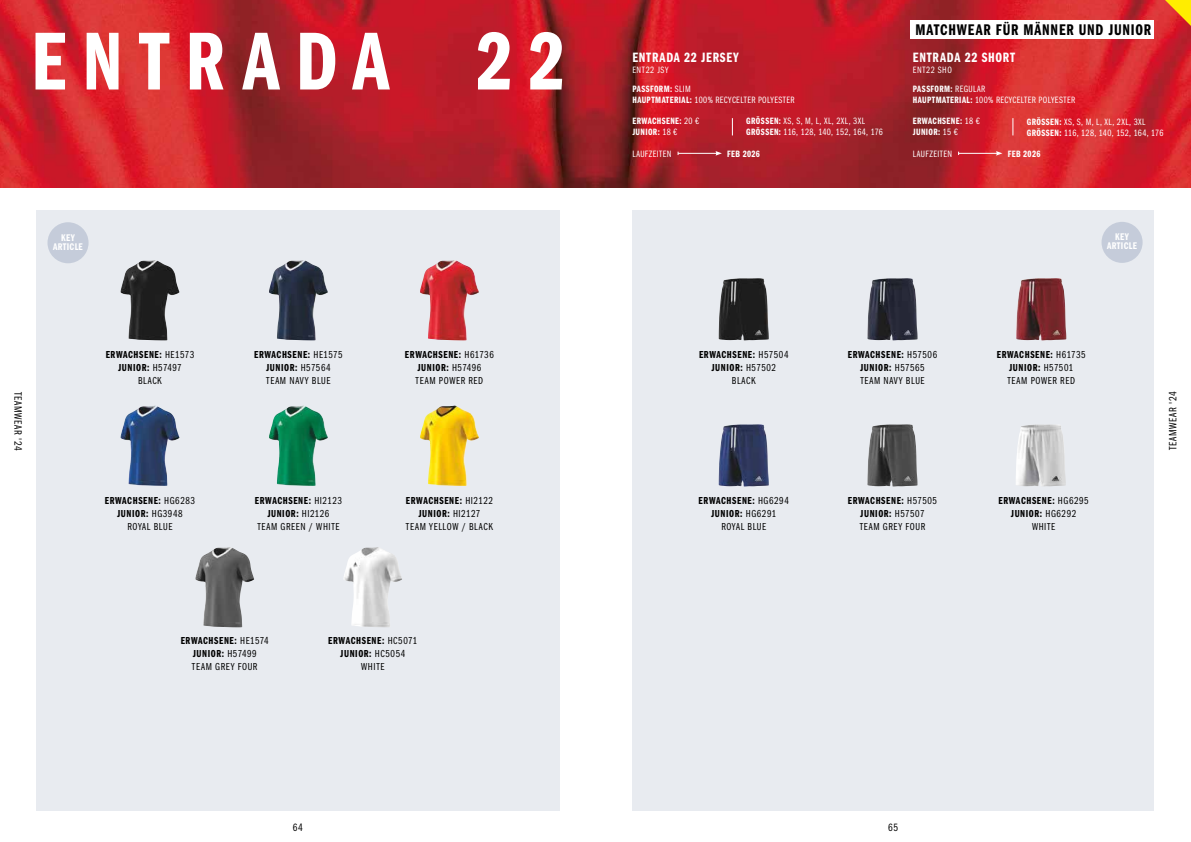
<style>
.page{position:relative;width:1191px;height:842px;background:#fff}
.page>*{position:absolute;margin:0;border:0;box-sizing:border-box;transform-origin:0 0}
.t1{font:85px "Franklin Gothic LT Pro Dm Cm";letter-spacing:.19em;color:#fff}
.t2{font:16px "Franklin Gothic LT Pro Dm Cm";letter-spacing:.05em;color:#000}
.t3{font:14px "Franklin Gothic LT Pro Dm Cm";letter-spacing:.055em;color:#fff}
.t4{font:11px "Franklin Gothic LT Pro Bk Cm";letter-spacing:.06em;color:#000}
.t5{font:10.5px/13px "Franklin Gothic LT Pro Dm Cm";letter-spacing:.055em;color:#000;text-align:center}
.t6{font:10.5px "Franklin Gothic LT Pro Bk Cm";letter-spacing:.065em;color:#000}
.t7{font:10px/9.1px "Franklin Gothic LT Pro Dm Cm";letter-spacing:.03em;color:#fff;text-align:center}
.t8{font:9.5px/11px "Franklin Gothic LT Pro Bk Cm";letter-spacing:.05em;color:#fff}
.t9{font:9.5px/11px "Franklin Gothic LT Pro Dm Cm";letter-spacing:.04em;color:#fff}
.t10{font:9.5px "Franklin Gothic LT Pro Bk Cm";letter-spacing:.07em;color:#fff}
.s1{font-family:"Franklin Gothic LT Pro Bk Cm"}
.s2{font-family:"Franklin Gothic LT Pro Dm Cm"}
</style>
<div class="page">
<img style="left:0;top:0;width:1191px;height:187px">
<div style="left:36px;top:210px;width:523px;height:601px;background:#e8ebf0"></div>
<div style="left:632px;top:210px;width:522px;height:601px;background:#e8ebf0"></div>
<div style="left:1101px;top:222px;width:41px;height:41px;background:#c5ccda;border-radius:50%"></div>
<div style="left:47px;top:222px;width:42px;height:41px;background:#c5ccda;border-radius:50%"></div>
<img style="left:121px;top:406px;width:58px;height:80px">
<img style="left:121px;top:260px;width:58px;height:80px">
<img style="left:420px;top:406px;width:59px;height:80px">
<img style="left:420px;top:260px;width:59px;height:80px">
<img style="left:195px;top:547px;width:59px;height:80px">
<img style="left:269px;top:406px;width:59px;height:80px">
<img style="left:269px;top:260px;width:59px;height:80px">
<img style="left:718px;top:278px;width:51px;height:62px">
<img style="left:867px;top:278px;width:50px;height:62px">
<img style="left:718px;top:424px;width:51px;height:62px">
<img style="left:867px;top:424px;width:50px;height:62px">
<img style="left:1016px;top:278px;width:50px;height:62px">
<img style="left:1016px;top:424px;width:49px;height:62px">
<img style="left:344px;top:547px;width:58px;height:80px">
<svg style="left:1165px;top:0;width:26px;height:26px"></svg>
<hr style="left:678px;top:153px;width:39px;height:1px;background:#fff">
<svg style="left:715px;top:151px;width:7px;height:5px"></svg>
<hr style="left:958px;top:153px;width:39px;height:1px;background:#fff">
<svg style="left:996px;top:151px;width:6px;height:5px"></svg>
<svg style="left:732px;top:118px;width:1px;height:17px"></svg>
<svg style="left:1012px;top:118px;width:1px;height:17px"></svg>
<div style="left:910px;top:20px;width:244px;height:19px;background:#fff"></div>
<h1 class="t1" style="left:31px;top:15px;width:534px">ENTRADA 22</h1>
<p class="t7" style="left:53px;top:233px;width:31px">KEY<br>ARTICLE</p>
<p class="t4" style="left:24px;top:392px;width:60px;rotate:90deg">TEAMWEAR '24</p>
<p class="t5" style="left:106px;top:348px;width:90px">ERWACHSENE: <span class="s1">HE1573<br></span>JUNIOR: <span class="s1">H57497</span></p>
<p class="t6" style="left:138px;top:375px;width:25px">BLACK</p>
<p class="t5" style="left:105px;top:494px;width:92px">ERWACHSENE: <span class="s1">HG6283<br></span>JUNIOR: <span class="s1">HG3948</span></p>
<p class="t6" style="left:127px;top:521px;width:46px">ROYAL BLUE</p>
<p class="t5" style="left:254px;top:348px;width:90px">ERWACHSENE: <span class="s1">HE1575<br></span>JUNIOR: <span class="s1">H57564</span></p>
<p class="t6" style="left:266px;top:375px;width:66px">TEAM NAVY BLUE</p>
<p class="t5" style="left:255px;top:494px;width:88px">ERWACHSENE: <span class="s1">HI2123<br></span>JUNIOR: <span class="s1">HI2126</span></p>
<p class="t6" style="left:257px;top:521px;width:84px">TEAM GREEN / WHITE</p>
<p class="t5" style="left:405px;top:348px;width:90px">ERWACHSENE: <span class="s1">H61736<br></span>JUNIOR: <span class="s1">H57496</span></p>
<p class="t6" style="left:415px;top:374px;width:69px">TEAM POWER RED</p>
<p class="t5" style="left:406px;top:494px;width:88px">ERWACHSENE: <span class="s1">HI2122<br></span>JUNIOR: <span class="s1">HI2127</span></p>
<p class="t6" style="left:406px;top:521px;width:88px">TEAM YELLOW / BLACK</p>
<p class="t5" style="left:181px;top:634px;width:89px">ERWACHSENE: <span class="s1">HE1574<br></span>JUNIOR: <span class="s1">H57499</span></p>
<p class="t6" style="left:192px;top:661px;width:67px">TEAM GREY FOUR</p>
<p class="t5" style="left:328px;top:634px;width:91px">ERWACHSENE: <span class="s1">HC5071<br></span>JUNIOR: <span class="s1">HC5054</span></p>
<p class="t6" style="left:361px;top:661px;width:25px">WHITE</p>
<h3 class="t3" style="left:632px;top:50px;width:108px">ENTRADA 22 JERSEY</h3>
<p class="t10" style="left:632px;top:65px;width:38px">ENT22 JSY</p>
<p class="t9" style="left:632px;top:84px;width:60px">PASSFORM: <span class="s1">SLIM</span></p>
<p class="t8" style="left:632px;top:95px;width:164px"><span class="s2">HAUPTMATERIAL:</span> 100% RECYCELTER POLYESTER</p>
<h2 class="t2" style="left:915px;top:21px;width:237px">MATCHWEAR FÜR MÄNNER UND JUNIOR</h2>
<h3 class="t3" style="left:913px;top:50px;width:104px">ENTRADA 22 SHORT</h3>
<p class="t8" style="left:913px;top:65px;width:41px">ENT22 SHO</p>
<p class="t9" style="left:913px;top:84px;width:74px">PASSFORM: <span class="s1">REGULAR</span></p>
<p class="t8" style="left:913px;top:95px;width:164px"><span class="s2">HAUPTMATERIAL:</span> 100% RECYCELTER POLYESTER</p>
<p class="t8" style="left:746px;top:116px;width:138px"><span class="s2">GRÖSSEN:</span> XS, S, M, L, XL, 2XL, 3XL<br><span class="s2">GRÖSSEN:</span> 116, 128, 140, 152, 164, 176</p>
<p class="t8" style="left:1026px;top:116px;width:138px"><span class="s2">GRÖSSEN:</span> XS, S, M, L, XL, 2XL, 3XL<br><span class="s2">GRÖSSEN:</span> 116, 128, 140, 152, 164, 176</p>
<p class="t9" style="left:632px;top:116px;width:68px">ERWACHSENE: <span class="s1">20 €<br></span>JUNIOR: <span class="s1">18 €</span></p>
<p class="t9" style="left:913px;top:116px;width:68px">ERWACHSENE: <span class="s1">18 €<br></span>JUNIOR: <span class="s1">15 €</span></p>
<p class="t8" style="left:632px;top:148px;width:41px">LAUFZEITEN</p>
<p class="t9" style="left:727px;top:148px;width:34px">FEB 2026</p>
<p class="t8" style="left:913px;top:148px;width:41px">LAUFZEITEN</p>
<p class="t9" style="left:1007px;top:148px;width:34px">FEB 2026</p>
<p class="t7" style="left:1107px;top:232px;width:31px">KEY<br>ARTICLE</p>
<p class="t5" style="left:699px;top:348px;width:91px">ERWACHSENE: <span class="s1">H57504<br></span>JUNIOR: <span class="s1">H57502</span></p>
<p class="t6" style="left:732px;top:374px;width:25px">BLACK</p>
<p class="t5" style="left:698px;top:494px;width:92px">ERWACHSENE: <span class="s1">HG6294<br></span>JUNIOR: <span class="s1">HG6291</span></p>
<p class="t6" style="left:721px;top:521px;width:46px">ROYAL BLUE</p>
<p class="t5" style="left:847px;top:348px;width:91px">ERWACHSENE: <span class="s1">H57506<br></span>JUNIOR: <span class="s1">H57565</span></p>
<p class="t6" style="left:860px;top:374px;width:66px">TEAM NAVY BLUE</p>
<p class="t5" style="left:847px;top:494px;width:91px">ERWACHSENE: <span class="s1">H57505<br></span>JUNIOR: <span class="s1">H57507</span></p>
<p class="t6" style="left:859px;top:521px;width:67px">TEAM GREY FOUR</p>
<p class="t5" style="left:996px;top:348px;width:90px">ERWACHSENE: <span class="s1">H61735<br></span>JUNIOR: <span class="s1">H57501</span></p>
<p class="t6" style="left:1007px;top:374px;width:69px">TEAM POWER RED</p>
<p class="t5" style="left:998px;top:494px;width:92px">ERWACHSENE: <span class="s1">HG6295<br></span>JUNIOR: <span class="s1">HG6292</span></p>
<p class="t6" style="left:1032px;top:521px;width:25px">WHITE</p>
<p class="t4" style="left:1166px;top:450px;width:60px;rotate:-90deg">TEAMWEAR '24</p>
<p class="t4" style="left:293px;top:821px;width:12px">64</p>
<p class="t4" style="left:888px;top:821px;width:12px">65</p>
</div>
